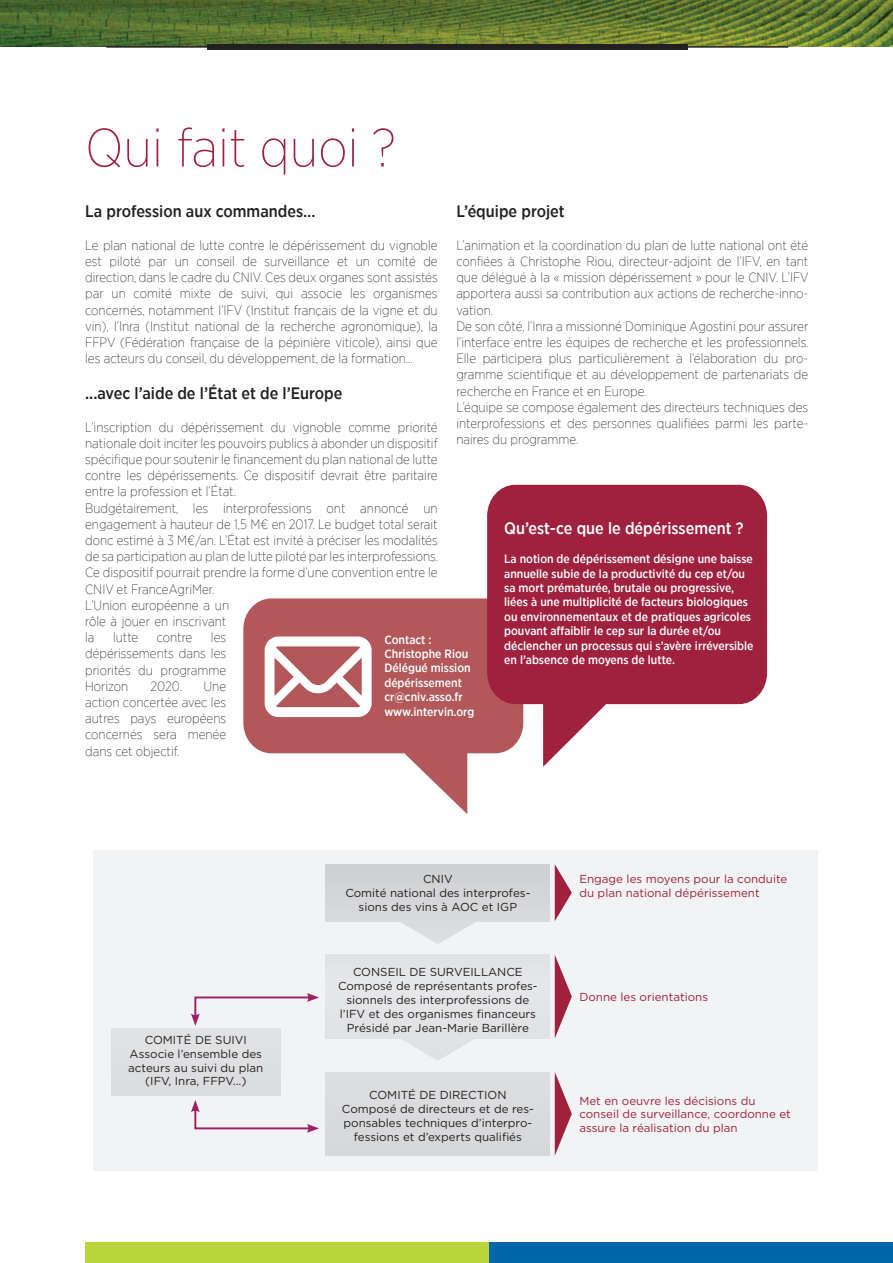
<style>
.page{position:relative;width:893px;height:1263px;background:#fff}
.page>*{position:absolute;margin:0;border:0;box-sizing:border-box;transform-origin:0 0}
.t1{font:200 54px "Gotham Narrow";color:#a0213d}
.t2{font:500 16.5px "Gotham Narrow";color:#231f20}
.t3{font:500 16.5px "Gotham Narrow";color:#fff}
.t4{font:200 13.5px/16.2px "Gotham Narrow";color:#231f20;text-align:justify}
.t5{font:500 12px/14.4px "Gotham Narrow";color:#fff}
.t6{font:11.55px/14px "Gotham";color:#231f20;text-align:center}
.t7{font:11.55px/14px "Gotham";color:#a0213d}
</style>
<div class="page">
<div style="left:85px;top:1243px;width:404px;height:20px;background:#b9d539"></div>
<div style="left:489px;top:1243px;width:404px;height:20px;background:#0067aa"></div>
<div style="left:93px;top:851px;width:724px;height:319px;background:#f2f3f4"></div>
<div style="left:326px;top:1072px;width:224px;height:84px;background:#dadbdd"></div>
<div style="left:326px;top:955px;width:224px;height:83px;background:#e3e4e6"></div>
<div style="left:111px;top:1028px;width:170px;height:67px;background:#dfe0e2"></div>
<div style="left:326px;top:864px;width:224px;height:57px;background:#d4d5d7"></div>
<svg style="left:396px;top:921px;width:84px;height:23px"></svg>
<svg style="left:396px;top:1038px;width:84px;height:22px"></svg>
<svg style="left:555px;top:865px;width:17px;height:56px"></svg>
<svg style="left:555px;top:955px;width:17px;height:83px"></svg>
<svg style="left:555px;top:1073px;width:17px;height:82px"></svg>
<svg style="left:191px;top:993px;width:128px;height:33px"></svg>
<svg style="left:191px;top:1100px;width:128px;height:33px"></svg>
<img style="left:0;top:0;width:893px;height:47px">
<hr style="left:106px;top:46px;width:682px;height:2px;background:#231f20">
<div style="left:207px;top:44px;width:481px;height:6px;background:#231f20"></div>
<svg style="left:243px;top:598px;width:244px;height:216px;fill:#b2585b"></svg>
<svg style="left:265px;top:636px;width:107px;height:81px"></svg>
<svg style="left:487px;top:485px;width:280px;height:282px;fill:#a0213d"></svg>
<h1 class="t1" style="left:85px;top:115px;width:312px">Qui fait quoi ?</h1>
<p class="t2" style="left:456px;top:201px;width:110px">L’équipe projet</p>
<p class="t4" style="left:456px;top:236px;width:354px;text-align:left">L’animation et la coordination du plan de lutte national ont été confiées à Christophe Riou, directeur-adjoint de l’IFV, en tant que délégué à la « mission dépérissement » pour le CNIV. L’IFV apportera aussi sa contribution aux actions de recherche-inno&shy;vation.<br>De son côté, l’Inra a missionné Dominique Agostini pour assurer l’interface entre les équipes de recherche et les professionnels.<br>Elle participera plus particulièrement à l’élaboration du pro&shy;gramme scientifique et au développement de partenariats de recherche en France et en Europe.<br>L’équipe se compose également des directeurs techniques des interprofessions et des personnes qualifiées parmi les parte&shy;naires du programme.</p>
<p class="t2" style="left:85px;top:201px;width:232px">La profession aux commandes…</p>
<p class="t4" style="left:85px;top:236px;width:354px">Le plan national de lutte contre le dépérissement du vignoble est piloté par un conseil de surveillance et un comité de direction, dans le cadre du CNIV. Ces deux organes sont assistés par un comité mixte de suivi, qui associe les organismes concernés, notamment l’IFV (Institut français de la vigne et du vin), l’Inra (Institut national de la recherche agronomique), la FFPV (Fédération française de la pépinière viticole), ainsi que les acteurs du conseil, du développement, de la formation...</p>
<p class="t2" style="left:85px;top:383px;width:259px">...avec l’aide de l’État et de l’Europe</p>
<p class="t4" style="left:85px;top:418px;width:354px;text-align:left">L’inscription du dépérissement du vignoble comme priorité nationale doit inciter les pouvoirs publics à abonder un dispositif spécifique pour soutenir le financement du plan national de lutte contre les dépérissements. Ce dispositif devrait être paritaire entre la profession et l’État.<br>Budgétairement, les interprofessions ont annoncé un engagement à hauteur de 1,5 M€ en 2017. Le budget total serait donc estimé à 3 M€/an. L’État est invité à préciser les modalités de sa participation au plan de lutte piloté par les interprofessions.<br>Ce dispositif pourrait prendre la forme d’une convention entre le CNIV et FranceAgriMer.<br>L’Union européenne a un<br>rôle à jouer en inscrivant<br>la</p>
<p class="t3" style="left:504px;top:518px;width:241px">Qu’est-ce que le dépérissement ?</p>
<p class="t5" style="left:504px;top:552px;width:251px">La notion de dépérissement désigne une baisse annuelle subie de la productivité du cep et/ou sa mort prématurée, brutale ou progressive, liées à une multiplicité de facteurs biologiques ou environnementaux et de pratiques agricoles pouvant affaiblir le cep sur la durée et/ou déclencher un processus qui s’avère irréversible en l’absence de moyens de lutte.</p>
<p class="t4" style="left:85px;top:629px;width:142px;text-indent:126px">les dépérissements dans les priorités du programme Horizon</p>
<p class="t4" style="left:113px;top:629px;width:27px">lutte</p>
<p class="t4" style="left:157px;top:629px;width:37px">contre</p>
<p class="t5" style="left:384px;top:632px;width:91px">Contact :<br>Christophe Riou<br>Délégué mission dépérissement cr@cniv.asso.fr www.intervin.org</p>
<p class="t4" style="left:150px;top:677px;width:33px">2020.</p>
<p class="t4" style="left:85px;top:677px;width:143px;text-indent:118px">Une action concertée avec les autres pays européens concernés sera menée dans cet objectif.</p>
<p class="t6" style="left:128px;top:1032px;width:137px">COMITÉ DE SUIVI<br>Associe l’ensemble des acteurs au suivi du plan (IFV, Inra, FFPV...)</p>
<p class="t6" style="left:345px;top:872px;width:187px">CNIV<br>Comité national des interprofes&shy;sions des vins à AOC et IGP</p>
<p class="t7" style="left:579px;top:872px;width:210px">Engage les moyens pour la conduite du plan national dépérissement</p>
<p class="t6" style="left:338px;top:965px;width:201px">CONSEIL DE SURVEILLANCE<br>Composé de représentants profes&shy;sionnels des interprofessions de l’IFV et des organismes financeurs<br>Présidé par Jean-Marie Barillère</p>
<p class="t6" style="left:342px;top:1087px;width:193px">COMITÉ DE DIRECTION<br>Composé de directeurs et de res&shy;ponsables techniques d’interpro&shy;fessions et d’experts qualifiés</p>
<p class="t7" style="left:579px;top:990px;width:130px">Donne les orientations</p>
<p class="t7" style="left:579px;top:1093px;width:213px">Met en oeuvre les décisions du conseil de surveillance, coordonne et assure la réalisation du plan</p>
</div>
